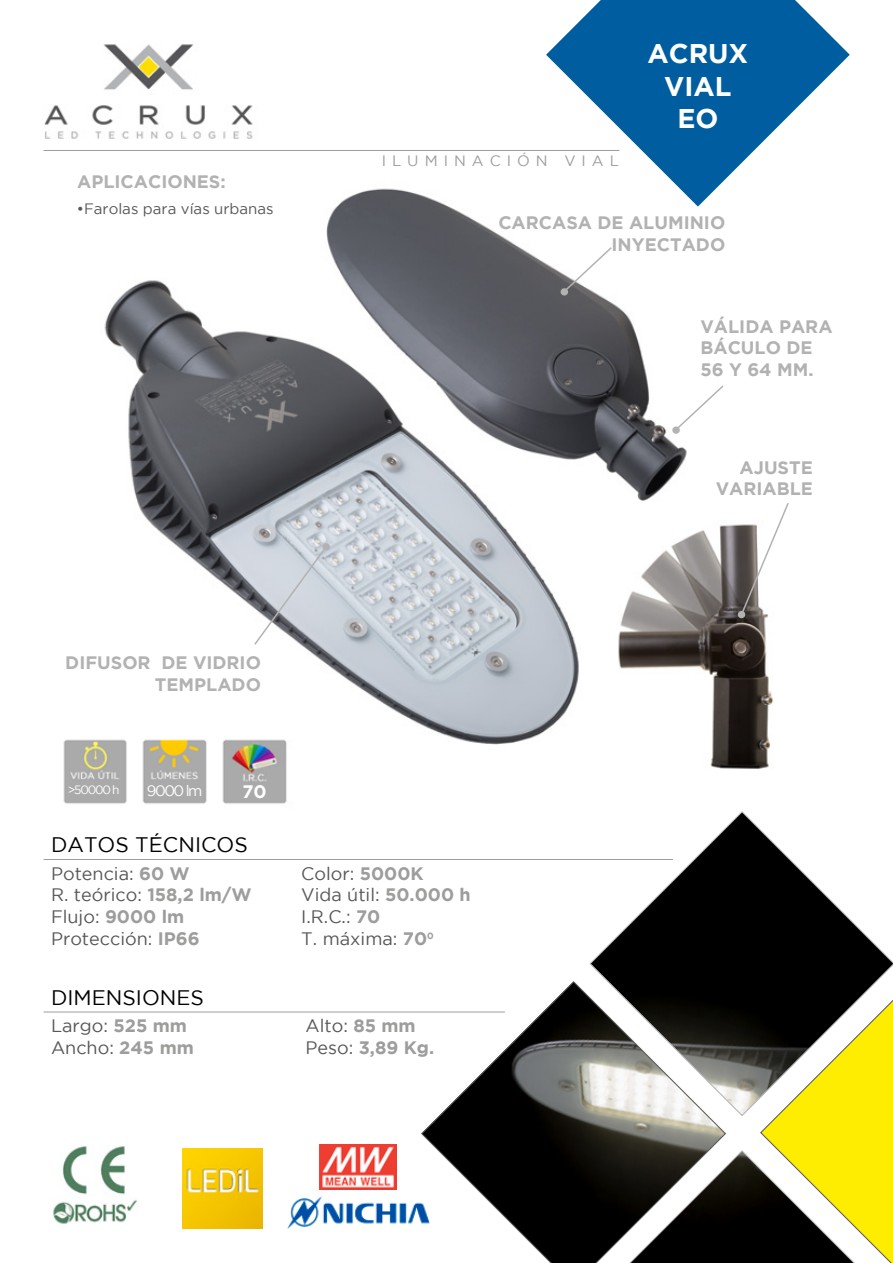
<style>
.page{position:relative;width:893px;height:1263px;background:#fff}
.page>*{position:absolute;margin:0;border:0;box-sizing:border-box;transform-origin:0 0}
.t1{font:700 27px/32.4px "Gotham";color:#fff;text-align:center}
.t2{font:21px "Gotham";color:#000}
.t3{font:18px/21.6px "Gotham";color:#575756}
.t4{font:700 18px/21.6px "Gotham";color:#b3b2b2;text-align:right}
.t5{font:700 18px/21.6px "Gotham";color:#9d9d9c}
.t6{font:700 18px "Gotham";color:#fff}
.t7{font:15px "Gotham";color:#575756}
.t8{font:15px "Gotham";letter-spacing:.4em;color:#9d9d9c}
.t9{font:15px "Gotham";letter-spacing:-.1em;color:#fff}
.t10{font:12px "Gotham";letter-spacing:-.1em;color:#fff}
.s1{font-weight:700;color:#9d9d9c}
.s2{font-weight:400;color:#575756}
</style>
<div class="page">
<img style="left:104px;top:188px;width:669px;height:581px">
<svg style="left:546px;top:0;width:304px;height:207px;fill:#005d9f"></svg>
<img style="left:43px;top:44px;width:210px;height:107px">
<img style="left:63px;top:731px;width:231px;height:73px">
<hr style="left:44px;top:859px;width:629px;height:1px;background:#9d9d9c">
<hr style="left:44px;top:1012px;width:461px;height:1px;background:#9d9d9c">
<svg style="left:727px;top:1117px;width:166px;height:146px"></svg>
<svg style="left:589px;top:811px;width:304px;height:306px"></svg>
<svg style="left:420px;top:980px;width:307px;height:283px"></svg>
<img style="left:52px;top:1146px;width:85px;height:78px">
<hr style="left:44px;top:150px;width:575px;height:1px;background:#9d9d9c">
<svg style="left:253px;top:545px;width:75px;height:101px;background:#c6cbd2"></svg>
<div style="left:322px;top:543px;width:8px;height:8px;background:#b3b2b2;border-radius:50%"></div>
<svg style="left:562px;top:246px;width:51px;height:47px"></svg>
<div style="left:560px;top:288px;width:8px;height:8px;background:#b3b2b2;border-radius:50%"></div>
<img style="left:183px;top:1148px;width:80px;height:80px">
<img style="left:287px;top:1197px;width:142px;height:31px">
<svg style="left:740px;top:501px;width:49px;height:115px"></svg>
<div style="left:737px;top:611px;width:8px;height:7px;background:#b3b2b2;border-radius:50%"></div>
<img style="left:320px;top:1144px;width:77px;height:46px">
<svg style="left:674px;top:384px;width:51px;height:47px"></svg>
<div style="left:672px;top:426px;width:8px;height:8px;background:#b3b2b2;border-radius:50%"></div>
<p class="t4" style="left:77px;top:171px;width:150px">APLICACIONES:</p>
<p class="t7" style="left:77px;top:200px;width:198px">•Farolas para vías urbanas</p>
<p class="t4" style="left:65px;top:651px;width:197px">DIFUSOR DE VIDRIO<br>TEMPLADO</p>
<p class="t8" style="left:382px;top:152px;width:239px">ILUMINACIÓN VIAL</p>
<h1 class="t1" style="left:647px;top:37px;width:102px">ACRUX<br>VIAL<br>EO</h1>
<p class="t4" style="left:498px;top:211px;width:228px">CARCASA DE ALUMINIO<br>INYECTADO</p>
<p class="t4" style="left:700px;top:315px;width:134px;text-align:left">VÁLIDA PARA<br>BÁCULO DE<br>56 Y 64 MM.</p>
<p class="t4" style="left:716px;top:456px;width:99px">AJUSTE<br>VARIABLE</p>
<p class="t10" style="left:68px;top:783px;width:53px">&gt;50000 h</p>
<p class="t9" style="left:147px;top:783px;width:57px">9000 lm</p>
<p class="t6" style="left:242px;top:781px;width:26px">70</p>
<p class="t2" style="left:51px;top:833px;width:198px">DATOS TÉCNICOS</p>
<p class="t3" style="left:51px;top:862px;width:202px">Potencia: <span class="s1">60 W<br></span>R. teórico: <span class="s1">158,2 lm/W<br></span>Flujo: <span class="s1">9000 lm<br></span>Protección: <span class="s1">IP66</span></p>
<p class="t3" style="left:301px;top:862px;width:171px">Color: <span class="s1">5000K<br></span>Vida útil: <span class="s1">50.000 h<br></span>I.R.C.: <span class="s1">70<br></span>T. máxima: <span class="s1">70</span><sup>0</sup></p>
<p class="t2" style="left:51px;top:986px;width:154px">DIMENSIONES</p>
<p class="t3" style="left:51px;top:1015px;width:144px">Largo: <span class="s1">525 mm<br></span>Ancho: <span class="s1">245 mm</span></p>
<p class="t5" style="left:306px;top:1015px;width:130px"><span class="s2">Alto:</span> 85 mm<br><span class="s2">Peso:</span> 3,89 Kg.</p>
</div>
